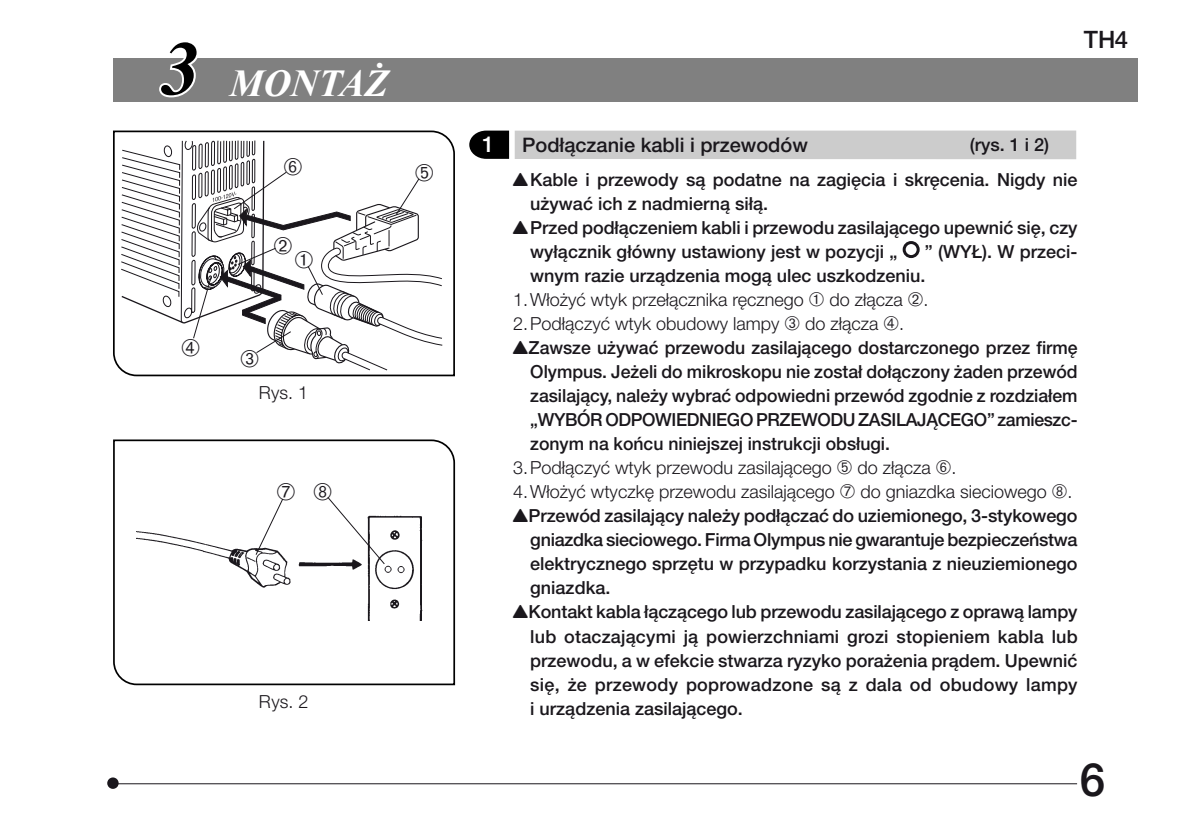
<style>
.page{position:relative;width:1191px;height:840px;background:#fff}
.page>*{position:absolute;margin:0;border:0;box-sizing:border-box;transform-origin:0 0}
.t1{font:500 46px "Helvetica Neue LT Pro";color:#1a171c}
.big_headline{font:italic 700 38px "Times New Roman";color:#fff}
.t2{font:500 24px "Helvetica Neue LT Pro";color:#1a171c}
.no{font:22px "Olympus Leicht Normal";color:#1a171c}
.small_headline{font:500 22px "Helvetica Neue LT Pro";color:#fff}
.small_headline-2{font:500 20px "Helvetica Neue LT Pro";color:#1a171c}
.no-2{font:500 18px/24px "Helvetica Neue LT Pro";color:#1a171c}
.no-3{font:300 18px "Helvetica Neue LT Pro";color:#1a171c}
.Fig{font:300 18px "Helvetica Neue LT Pro";letter-spacing:.01em;color:#1a171c}
.small_headline-3{font:500 18px "Helvetica Neue LT Pro";color:#1a171c}
.s1{font-family:"Olympus Leicht Normal";font-weight:400}
</style>
<div class="page">
<div style="left:107px;top:777px;width:12px;height:11px;background:#1a171c;border-radius:50%"></div>
<hr style="left:113px;top:782px;width:964px;height:1px;background:#1a171c">
<div style="left:113px;top:59px;width:1024px;height:43px;background:#808080"></div>
<svg style="left:156px;top:42px;width:45px;height:56px"></svg>
<svg style="left:113px;top:130px;width:342px;height:247px"></svg>
<svg style="left:469px;top:130px;width:40px;height:29px"></svg>
<div style="left:515px;top:130px;width:561px;height:29px;background:#ccc"></div>
<div style="left:902px;top:241px;width:17px;height:17px;border:3px solid #1a171c;border-radius:50%"></div>
<svg style="left:113px;top:439px;width:343px;height:246px"></svg>
<svg style="left:255px;top:497px;width:29px;height:13px"></svg>
<svg style="left:326px;top:495px;width:60px;height:15px"></svg>
<img style="left:137px;top:510px;width:285px;height:109px">
<svg style="left:121px;top:140px;width:321px;height:230px"></svg>
<p class="no" style="left:181px;top:335px;width:21px">|</p>
<p class="big_headline" style="left:230px;top:57px;width:160px">MONTAŻ</p>
<p class="no" style="left:284px;top:155px;width:21px">…</p>
<p class="no" style="left:415px;top:160px;width:21px">ƒ</p>
<p class="no" style="left:273px;top:233px;width:21px">²</p>
<p class="no" style="left:294px;top:247px;width:21px">@</p>
<p class="Fig" style="left:259px;top:381px;width:51px">Rys. 1</p>
<p class="no" style="left:276px;top:478px;width:21px">†</p>
<p class="no" style="left:313px;top:478px;width:21px">‡</p>
<p class="Fig" style="left:259px;top:690px;width:51px">Rys. 2</p>
<h3 class="t2" style="left:1084px;top:25px;width:46px">TH4</h3>
<p class="small_headline" style="left:482px;top:131px;width:14px">1</p>
<p class="small_headline-2" style="left:522px;top:133px;width:287px">Podłączanie kabli i przewodów</p>
<p class="small_headline-3" style="left:969px;top:134px;width:81px">(rys. 1 i 2)</p>
<p class="no-2" style="left:530px;top:167px;width:549px">Kable i przewody są podatne na zagięcia i skręcenia. Nigdy nie używać ich z nadmierną siłą.</p>
<p class="no-2" style="left:530px;top:215px;width:549px">Przed podłączeniem kabli i przewodu zasilającego upewnić się, czy wyłącznik główny ustawiony jest w pozycji „</p>
<p class="no-2" style="left:530px;top:239px;width:549px;text-indent:395px">” (WYŁ). W przeci&shy;wnym razie urządzenia mogą ulec uszkodzeniu.</p>
<p class="no-3" style="left:513px;top:288px;width:417px">1.Włożyć wtyk przełącznika ręcznego <span class="s1">@</span> do złącza <span class="s1">²</span>.</p>
<p class="no-3" style="left:513px;top:312px;width:392px">2.Podłączyć wtyk obudowy lampy ✓ do złącza <span class="s1">|</span>.</p>
<p class="no-2" style="left:528px;top:335px;width:550px;text-align:justify">Zawsze używać przewodu zasilającego dostarczonego przez firmę Olympus. Jeżeli do mikroskopu nie został dołączony żaden przewód zasilający, należy wybrać odpowiedni przewód zgodnie z rozdziałem „WYBÓR ODPOWIEDNIEGO PRZEWODU ZASILAJĄCEGO” zamieszc&shy;zonym na końcu niniejszej instrukcji obsługi.</p>
<p class="no-3" style="left:513px;top:456px;width:445px">3.Podłączyć wtyk przewodu zasilającego <span class="s1">ƒ</span> do złącza <span class="s1">…</span>.</p>
<p class="no-3" style="left:513px;top:480px;width:561px">4.Włożyć wtyczkę przewodu zasilającego <span class="s1">†</span> do gniazdka sieciowego <span class="s1">‡</span>.</p>
<p class="no-2" style="left:528px;top:503px;width:550px;text-align:justify">Przewód zasilający należy podłączać do uziemionego, 3-stykowego gniazdka sieciowego. Firma Olympus nie gwarantuje bezpieczeństwa elektrycznego sprzętu w przypadku korzystania z nieuziemionego gniazdka.</p>
<p class="no-2" style="left:528px;top:599px;width:551px;text-align:justify">Kontakt kabla łączącego lub przewodu zasilającego z oprawą lampy lub otaczającymi ją powierzchniami grozi stopieniem kabla lub przewodu, a w efekcie stwarza ryzyko porażenia prądem. Upewnić się, że przewody poprowadzone są z dala od obudowy lampy i urządzenia zasilającego.</p>
<h1 class="t1" style="left:1080px;top:751px;width:27px">6</h1>
</div>
